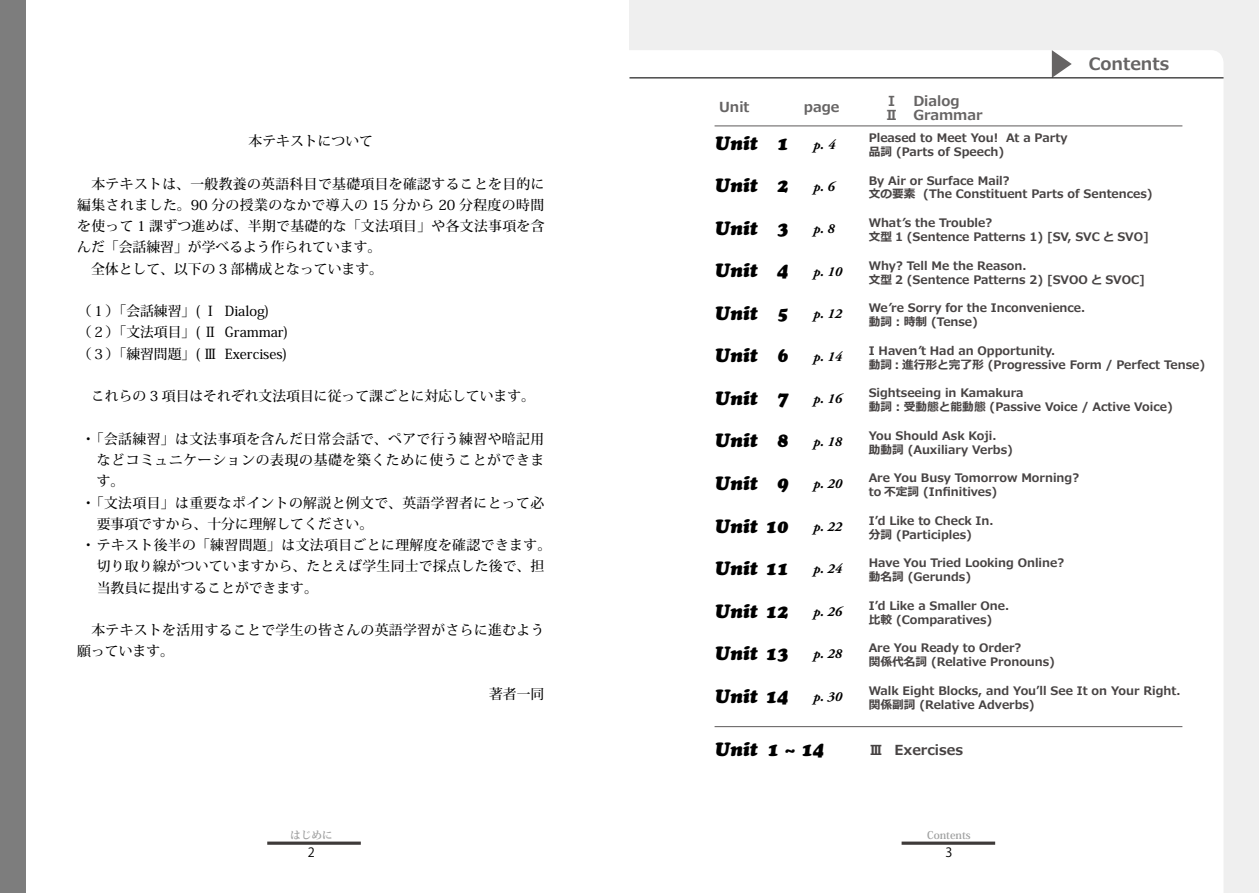
<style>
.page{position:relative;width:1259px;height:893px;background:#fff}
.page>*{position:absolute;margin:0;border:0;box-sizing:border-box;transform-origin:0 0}
.t1{font:italic 19.2px "Cooper Black Std";color:#000}
.t2{font:700 16.95px "Meiryo";color:#666464}
.t3{font:500 13.8px/21.3px "Koz Min Pro";letter-spacing:.025em;color:#000}
.t4{font:500 13.8px/21.3px "Koz Min Pro";color:#000}
.t5{font:italic 700 13.8px "Adobe Garamond Pro";color:#000}
.t6{font:500 13.8px "Koz Min Pro";letter-spacing:.045em;color:#000}
.t7{font:700 13.8px/13.8px "Meiryo";color:#666464}
.t8{font:700 13.8px "Meiryo";color:#474343}
.t9{font:12.75px "Koz Go Pro";color:#000}
.t10{font:700 11.7px/13.8px "Meiryo";color:#474343}
.t11{font:700 10.65px "Koz Min Pro";color:#9fa0a0}
</style>
<div class="page">
<div style="left:0;top:0;width:26px;height:893px;background:#7d7d7d"></div>
<hr style="left:267px;top:842px;width:94px;height:3px;background:#3e3a39">
<div style="left:629px;top:0;width:630px;height:893px;background:#efefef"></div>
<div style="left:629px;top:50px;width:594px;height:843px;background:#fff"></div>
<hr style="left:901px;top:842px;width:94px;height:3px;background:#3e3a39">
<svg style="left:1052px;top:50px;width:19px;height:27px"></svg>
<hr style="left:629px;top:77px;width:594px;height:1px;background:#000">
<hr style="left:714px;top:125px;width:468px;height:1px;background:#666464">
<hr style="left:714px;top:726px;width:468px;height:1px;background:#666464">
<p class="t4" style="left:249px;top:130px;width:126px">本テキストについて</p>
<p class="t3" style="left:77px;top:172px;width:469px">　本テキストは、一般教養の英語科目で基礎項目を確認することを目的に編集されました。90 分の授業のなかで導入の 15 分から 20 分程度の時間を使って 1 課ずつ進めば、半期で基礎的な「文法項目」や各文法事項を含んだ「会話練習」が学べるよう作られています。<br>　全体として、以下の 3 部構成となっています。</p>
<p class="t4" style="left:78px;top:300px;width:212px">（１）「会話練習」( Ⅰ Dialog)<br>（２）「文法項目」( Ⅱ Grammar)（３）「練習問題」( Ⅲ Exercises)</p>
<p class="t4" style="left:77px;top:385px;width:459px">　これらの 3 項目はそれぞれ文法項目に従って課ごとに対応しています。</p>
<p class="t3" style="left:81px;top:427px;width:464px">・「会話練習」は文法事項を含んだ日常会話で、ペアで行う練習や暗記用</p>
<p class="t6" style="left:97px;top:450px;width:449px">などコミュニケーションの表現の基礎を築くために使うことができま</p>
<p class="t3" style="left:97px;top:470px;width:29px">す。</p>
<p class="t3" style="left:81px;top:491px;width:464px">・「文法項目」は重要なポイントの解説と例文で、英語学習者にとって必</p>
<p class="t4" style="left:97px;top:512px;width:278px">要事項ですから、十分に理解してください。</p>
<p class="t3" style="left:81px;top:534px;width:471px">・テキスト後半の「練習問題」は文法項目ごとに理解度を確認できます。</p>
<p class="t3" style="left:97px;top:555px;width:449px">切り取り線がついていますから、たとえば学生同士で採点した後で、担</p>
<p class="t4" style="left:97px;top:576px;width:223px">当教員に提出することができます。</p>
<p class="t3" style="left:77px;top:619px;width:469px">　本テキストを活用することで学生の皆さんの英語学習がさらに進むよう願っています。</p>
<p class="t3" style="left:489px;top:683px;width:57px">著者一同</p>
<p class="t11" style="left:290px;top:827px;width:44px">はじめに</p>
<p class="t9" style="left:308px;top:844px;width:9px">2</p>
<p class="t7" style="left:719px;top:101px;width:32px">Unit</p>
<p class="t7" style="left:804px;top:101px;width:37px">page</p>
<p class="t7" style="left:885px;top:95px;width:99px">Ⅰ Dialog<br>Ⅱ Grammar</p>
<h2 class="t2" style="left:1089px;top:53px;width:82px">Contents</h2>
<h1 class="t1" style="left:714px;top:132px;width:75px">Unit 1</h1>
<p class="t5" style="left:813px;top:136px;width:23px">p. 4</p>
<h1 class="t1" style="left:714px;top:174px;width:75px">Unit 2</h1>
<p class="t5" style="left:813px;top:178px;width:23px">p. 6</p>
<h1 class="t1" style="left:714px;top:216px;width:75px">Unit 3</h1>
<p class="t5" style="left:813px;top:221px;width:23px">p. 8</p>
<h1 class="t1" style="left:714px;top:259px;width:75px">Unit 4</h1>
<p class="t5" style="left:813px;top:263px;width:30px">p. 10</p>
<h1 class="t1" style="left:714px;top:301px;width:75px">Unit 5</h1>
<p class="t5" style="left:813px;top:306px;width:30px">p. 12</p>
<h1 class="t1" style="left:714px;top:344px;width:75px">Unit 6</h1>
<p class="t5" style="left:813px;top:348px;width:30px">p. 14</p>
<h1 class="t1" style="left:714px;top:386px;width:75px">Unit 7</h1>
<p class="t5" style="left:813px;top:391px;width:30px">p. 16</p>
<h1 class="t1" style="left:714px;top:429px;width:75px">Unit 8</h1>
<p class="t5" style="left:813px;top:433px;width:30px">p. 18</p>
<h1 class="t1" style="left:714px;top:471px;width:75px">Unit 9</h1>
<p class="t5" style="left:813px;top:476px;width:30px">p. 20</p>
<h1 class="t1" style="left:714px;top:514px;width:75px">Unit 10</h1>
<p class="t5" style="left:813px;top:518px;width:30px">p. 22</p>
<h1 class="t1" style="left:714px;top:556px;width:75px">Unit 11</h1>
<p class="t5" style="left:813px;top:561px;width:30px">p. 24</p>
<h1 class="t1" style="left:714px;top:599px;width:75px">Unit 12</h1>
<p class="t5" style="left:813px;top:603px;width:30px">p. 26</p>
<h1 class="t1" style="left:714px;top:641px;width:75px">Unit 13</h1>
<p class="t5" style="left:813px;top:646px;width:30px">p. 28</p>
<h1 class="t1" style="left:714px;top:684px;width:75px">Unit 14</h1>
<p class="t5" style="left:813px;top:688px;width:30px">p. 30</p>
<p class="t10" style="left:868px;top:132px;width:200px">Pleased to Meet You! At a Party品詞 (Parts of Speech)</p>
<p class="t10" style="left:868px;top:174px;width:285px">By Air or Surface Mail?<br>文の要素 (The Constituent Parts of Sentences)</p>
<p class="t10" style="left:868px;top:217px;width:281px">Whatʼs the Trouble?<br>文型 1 (Sentence Patterns 1) [SV, SVC と SVO]</p>
<p class="t10" style="left:868px;top:259px;width:278px">Why? Tell Me the Reason.<br>文型 2 (Sentence Patterns 2) [SVOO と SVOC]</p>
<p class="t10" style="left:868px;top:302px;width:218px">Weʼre Sorry for the Inconvenience.動詞：時制 (Tense)</p>
<p class="t10" style="left:868px;top:344px;width:338px">I Havenʼt Had an Opportunity.<br>動詞：進行形と完了形 (Progressive Form / Perfect Tense)</p>
<p class="t10" style="left:868px;top:387px;width:305px">Sightseeing in Kamakura<br>動詞：受動態と能動態 (Passive Voice / Active Voice)</p>
<p class="t10" style="left:868px;top:429px;width:146px">You Should Ask Koji.<br>助動詞 (Auxiliary Verbs)</p>
<p class="t10" style="left:868px;top:472px;width:212px">Are You Busy Tomorrow Morning? to 不定詞 (Infinitives)</p>
<p class="t10" style="left:868px;top:514px;width:126px">Iʼd Like to Check In.分詞 (Participles)</p>
<p class="t10" style="left:868px;top:557px;width:197px">Have You Tried Looking Online?動名詞 (Gerunds)</p>
<p class="t10" style="left:868px;top:599px;width:142px">Iʼd Like a Smaller One.比較 (Comparatives)</p>
<p class="t10" style="left:868px;top:642px;width:188px">Are You Ready to Order?<br>関係代名詞 (Relative Pronouns)</p>
<p class="t10" style="left:868px;top:684px;width:313px">Walk Eight Blocks, and Youʼll See It on Your Right.関係副詞 (Relative Adverbs)</p>
<h1 class="t1" style="left:714px;top:737px;width:111px">Unit 1 ~ 14</h1>
<p class="t8" style="left:869px;top:740px;width:95px">Ⅲ Exercises</p>
<p class="t11" style="left:927px;top:827px;width:45px">Contents</p>
<p class="t9" style="left:945px;top:844px;width:9px">3</p>
</div>
